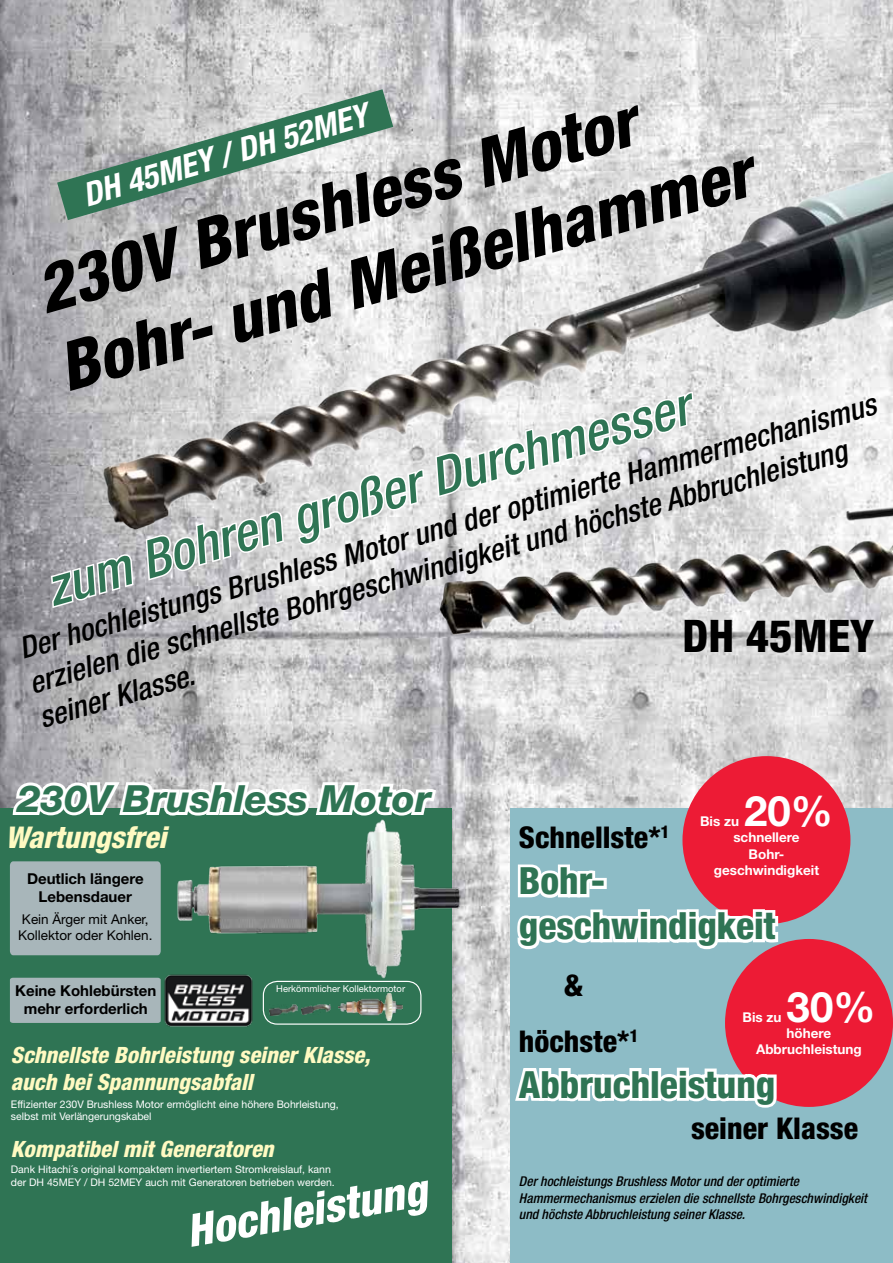
<style>
.page{position:relative;width:893px;height:1263px;background:#fff}
.page>*{position:absolute;margin:0;border:0;box-sizing:border-box;transform-origin:0 0}
.t1{font:italic 800 condensed 67.5px/81px "Helvetica Neue LT Std";color:#000}
.t2{font:italic 500 condensed 52.5px "Helvetica Neue LT Std";color:#2f7454}
.t3{font:italic 800 condensed 45px "Helvetica Neue LT Std";color:#fff}
.t4{font:800 condensed 45px "Helvetica Neue LT Std";color:#000}
.t5{font:700 42px "Helvetica Neue LT Std";color:#fff}
.t6{font:800 condensed 37.5px/45px "Helvetica Neue LT Std";color:#2f7454}
.t7{font:italic 800 37.5px "Helvetica Neue LT Std";color:#2f7454}
.t8{font:italic 700 condensed 33px "Helvetica Neue LT Std";color:#fff}
.t9{font:italic 500 condensed 30px/36px "Helvetica Neue LT Std";color:#000}
.t10{font:800 condensed 30px "Helvetica Neue LT Std";color:#000}
.t11{font:italic 800 condensed 30px "Helvetica Neue LT Std";color:#fffac2}
.t12{font:italic 800 condensed 22.5px/27px "Helvetica Neue LT Std";color:#fffac2}
.t13{font:700 15px/18px "Helvetica Neue LT Std";color:#000;text-align:center}
.t14{font:italic 500 condensed 13.5px/16.2px "Helvetica Neue LT Std";color:#000}
.t15{font:700 13.5px/16.2px "Helvetica Neue LT Std";color:#fff}
.t16{font:13.5px/16.2px "Helvetica Neue LT Std";color:#000}
.t17{font:10.5px/12.6px "Helvetica Neue LT Std";color:#fff}
.t18{font:9.45px "Helvetica Neue LT Std";color:#fff}
</style>
<div class="page">
<img style="left:0;top:0;width:893px;height:1263px">
<div style="left:0;top:808px;width:452px;height:455px;background:#2f7454"></div>
<div style="left:10px;top:861px;width:151px;height:94px;background:#a8b6ba"></div>
<div style="left:10px;top:978px;width:151px;height:45px;background:#a8b6ba"></div>
<img style="left:164px;top:975px;width:89px;height:52px">
<img style="left:169px;top:819px;width:296px;height:162px">
<div style="left:263px;top:981px;width:158px;height:44px;border:1px solid #fff;border-radius:14px"></div>
<img style="left:269px;top:1004px;width:28px;height:12px">
<img style="left:302px;top:1004px;width:28px;height:10px">
<img style="left:339px;top:994px;width:63px;height:27px">
<div style="left:510px;top:808px;width:383px;height:455px;background:#8dbcc6"></div>
<div style="left:725px;top:939px;width:168px;height:168px;background:#ed1b35;border-radius:50%"></div>
<div style="left:682px;top:756px;width:168px;height:168px;background:#ed1b35;border-radius:50%"></div>
<svg style="left:517px;top:861px;width:264px;height:166px"></svg>
<svg style="left:515px;top:1057px;width:265px;height:51px"></svg>
<svg style="left:57px;top:89px;width:30px;height:131px;background:#8b9c97"></svg>
<svg style="left:10px;top:390px;width:685px;height:429px;background:#c0c2c3"></svg>
<img style="left:87px;top:0;width:806px;height:685px">
<h3 class="t8" style="left:78px;top:176px;width:296px;rotate:-16deg">DH 45MEY / DH 52MEY</h3>
<h1 class="t1" style="left:27px;top:252px;width:719px;rotate:-16deg">230V Brushless Motor<br>Bohr- und Meißelhammer</h1>
<h2 class="t2" style="left:39px;top:558px;width:668px;rotate:-16deg">zum Bohren großer Durchmesser</h2>
<h3 class="t9" style="left:15px;top:632px;width:891px;rotate:-16deg">Der hochleistungs Brushless Motor und der optimierte Hammermechanismus erzielen die schnellste Bohrgeschwindigkeit und höchste Abbruchleistung seiner Klasse.</h3>
<h3 class="t4" style="left:682px;top:608px;width:193px">DH 45MEY</h3>
<h3 class="t7" style="left:17px;top:776px;width:415px">230V Brushless Motor</h3>
<h3 class="t11" style="left:5px;top:819px;width:162px">Wartungsfrei</h3>
<h3 class="t13" style="left:27px;top:869px;width:118px">Deutlich längere<br>Lebensdauer</h3>
<p class="t16" style="left:18px;top:911px;width:136px">Kein Ärger mit Anker,<br>Kollektor oder Kohlen.</p>
<h3 class="t13" style="left:15px;top:981px;width:143px">Keine Kohlebürsten mehr erforderlich</h3>
<p class="t18" style="left:276px;top:983px;width:130px">Herkömmlicher Kollektormotor</p>
<h3 class="t12" style="left:11px;top:1041px;width:361px">Schnellste Bohrleistung seiner Klasse, auch bei Spannungsabfall</h3>
<p class="t17" style="left:11px;top:1097px;width:329px">Effizienter 230V Brushless Motor ermöglicht eine höhere Bohrleistung, selbst mit Verlängerungskabel</p>
<h3 class="t12" style="left:11px;top:1135px;width:264px">Kompatibel mit Generatoren</h3>
<p class="t17" style="left:11px;top:1163px;width:325px">Dank Hitachi´s original kompaktem invertiertem Stromkreislauf, kann der DH 45MEY / DH 52MEY auch mit Generatoren betrieben werden.</p>
<h3 class="t3" style="left:182px;top:1204px;width:245px;rotate:-10deg">Hochleistung</h3>
<h3 class="t5" style="left:744px;top:785px;width:90px">20%</h3>
<p class="t15" style="left:714px;top:845px;width:107px;text-align:center">Bohr&shy;geschwindigkeit</p>
<p class="t15" style="left:733px;top:813px;width:68px;text-indent:-33px">Bis zu schnellere</p>
<h3 class="t10" style="left:519px;top:819px;width:152px">Schnellste*<sup>1</sup></h3>
<h3 class="t6" style="left:519px;top:858px;width:258px">Bohr&shy;geschwindigkeit</h3>
<h3 class="t10" style="left:564px;top:966px;width:20px">&amp;</h3>
<h3 class="t5" style="left:787px;top:981px;width:90px">30%</h3>
<p class="t15" style="left:756px;top:1041px;width:107px">Abbruchleistung</p>
<p class="t15" style="left:743px;top:1009px;width:41px">Bis zu</p>
<p class="t15" style="left:787px;top:1025px;width:46px">höhere</p>
<h3 class="t10" style="left:519px;top:1022px;width:121px">höchste*<sup>1</sup></h3>
<h3 class="t6" style="left:519px;top:1061px;width:258px">Abbruchleistung</h3>
<h3 class="t10" style="left:691px;top:1109px;width:169px">seiner Klasse</h3>
<p class="t14" style="left:519px;top:1174px;width:350px">Der hochleistungs Brushless Motor und der optimierte<br>Hammermechanismus erzielen die schnellste Bohrgeschwindigkeit und höchste Abbruchleistung seiner Klasse.</p>
</div>
